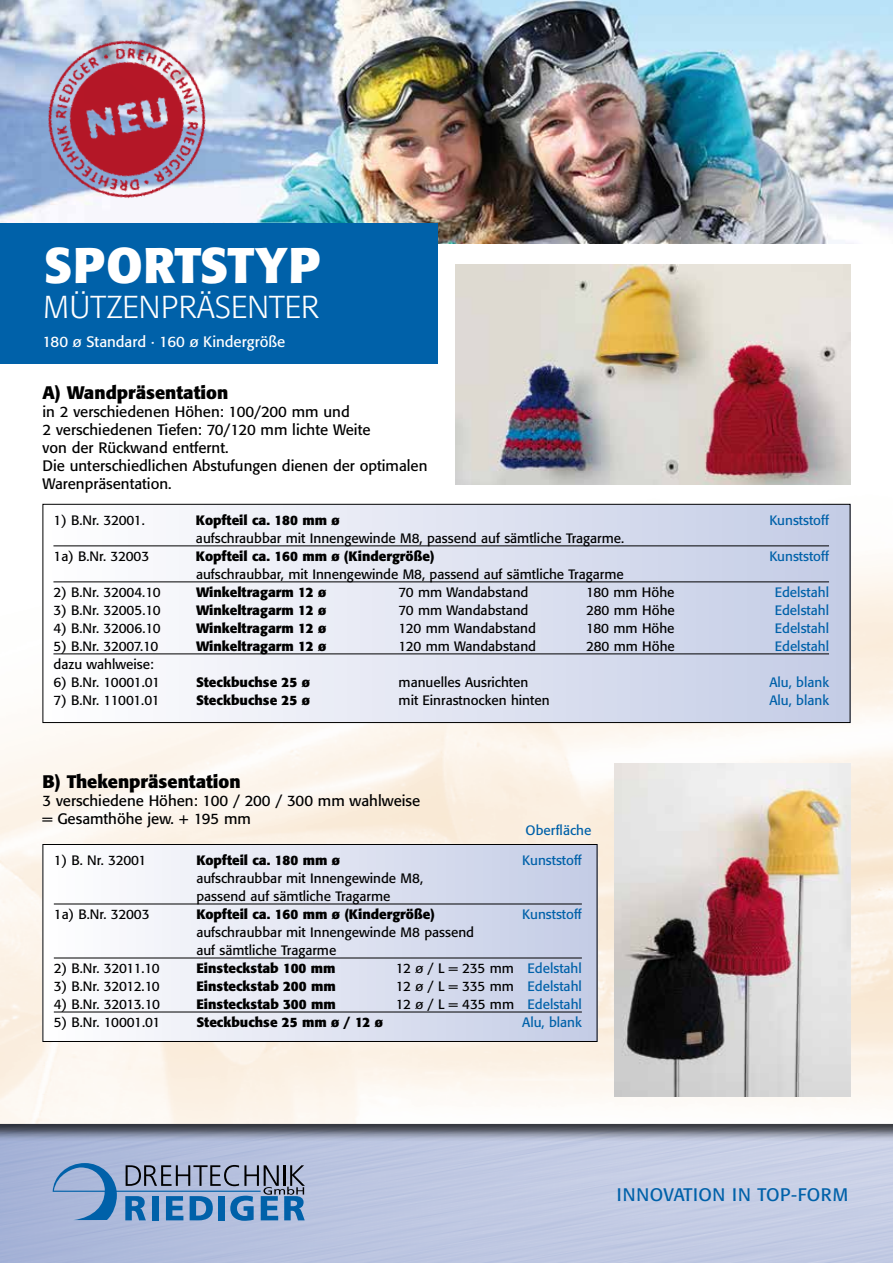
<style>
.page{position:relative;width:893px;height:1263px;background:#fff}
.page>*{position:absolute;margin:0;border:0;box-sizing:border-box;transform-origin:0 0}
.t1{font:700 49.5px "Formata";letter-spacing:.02em;color:#fff}
.t2{font:300 31.35px "Formata";color:#fff}
.t3{font:700 18px "Formata";color:#000}
.t4{font:18px "Formata";letter-spacing:.01em;color:#0061a9}
.t5{font:15px/18px "Formata";color:#000}
.t6{font:15px "Formata";color:#fff}
.t7{font:13.5px/18px "Formata";color:#000}
.t8{font:700 13.5px "Formata";color:#000}
.t9{font:13.5px "Formata";color:#0061a9}
.t10{font:13.5px "Formata";letter-spacing:-.03em;color:#000}
.t11{font:13.5px "Formata";letter-spacing:-.02em;color:#000}
.t12{font:13.5px "Formata";letter-spacing:-.04em;color:#000}
.s1{color:#0061a9}
</style>
<div class="page">
<img style="left:0;top:247px;width:893px;height:876px">
<img style="left:456px;top:265px;width:394px;height:220px">
<img style="left:615px;top:764px;width:235px;height:333px">
<img style="left:0;top:0;width:893px;height:244px">
<img style="left:21px;top:13px;width:213px;height:210px">
<div style="left:0;top:223px;width:437px;height:141px;background:#0061a9"></div>
<div style="left:43px;top:504px;width:807px;height:218px;background:linear-gradient(to right,#fdfcfc,#c1c9e3)"></div>
<div style="left:43px;top:504px;width:807px;height:219px;border:1px solid #000"></div>
<div style="left:43px;top:844px;width:554px;height:197px;background:linear-gradient(to right,#fff,#c4cce5)"></div>
<div style="left:43px;top:844px;width:554px;height:198px;border:1px solid #000"></div>
<hr style="left:54px;top:904px;width:528px;height:1px;background:#000">
<hr style="left:54px;top:958px;width:528px;height:1px;background:#000">
<hr style="left:54px;top:1012px;width:528px;height:1px;background:#000">
<hr style="left:53px;top:545px;width:776px;height:1px;background:#000">
<hr style="left:53px;top:581px;width:776px;height:1px;background:#000">
<hr style="left:53px;top:653px;width:776px;height:1px;background:#000">
<div style="left:0;top:1123px;width:893px;height:140px;background:#000;opacity:.75"></div>
<svg style="left:53px;top:1163px;width:252px;height:58px;background:#7696bd"></svg>
<h1 class="t1" style="left:43px;top:235px;width:278px">Sportstyp</h1>
<h2 class="t2" style="left:43px;top:288px;width:277px">MÜTZENPRÄSENTER</h2>
<p class="t6" style="left:43px;top:332px;width:244px">180 ø Standard · 160 ø Kindergröße</p>
<h3 class="t3" style="left:43px;top:381px;width:187px">A) Wandpräsentation</h3>
<p class="t5" style="left:43px;top:403px;width:386px">in 2 verschiedenen Höhen: 100/200 mm und<br>2 verschiedenen Tiefen: 70/120 mm lichte Weite<br>von der Rückwand entfernt.<br>Die unterschiedlichen Abstufungen dienen der optimalen Warenpräsentation.</p>
<p class="t7" style="left:53px;top:511px;width:93px">1) B.Nr. 32001.</p>
<p class="t8" style="left:196px;top:511px;width:145px">Kopfteil ca. 180 mm ø</p>
<p class="t9" style="left:769px;top:512px;width:61px">Kunststoff</p>
<p class="t7" style="left:196px;top:529px;width:430px">aufschraubbar mit Innengewinde M8, passend auf sämtliche Tragarme.</p>
<p class="t7" style="left:53px;top:547px;width:97px">1a) B.Nr. 32003</p>
<p class="t8" style="left:196px;top:547px;width:240px">Kopfteil ca. 160 mm ø (Kindergröße)</p>
<p class="t9" style="left:769px;top:548px;width:61px">Kunststoff</p>
<p class="t7" style="left:196px;top:565px;width:429px">aufschraubbar, mit Innengewinde M8, passend auf sämtliche Tragarme</p>
<p class="t7" style="left:53px;top:583px;width:109px">2) B.Nr. 32004.10</p>
<p class="t8" style="left:196px;top:583px;width:132px">Winkeltragarm 12 ø</p>
<p class="t7" style="left:398px;top:583px;width:131px">70 mm Wandabstand</p>
<p class="t7" style="left:586px;top:583px;width:90px">180 mm Höhe</p>
<p class="t9" style="left:775px;top:584px;width:56px">Edelstahl</p>
<p class="t7" style="left:53px;top:601px;width:109px">3) B.Nr. 32005.10</p>
<p class="t8" style="left:196px;top:601px;width:132px">Winkeltragarm 12 ø</p>
<p class="t7" style="left:399px;top:601px;width:131px">70 mm Wandabstand</p>
<p class="t7" style="left:586px;top:601px;width:90px">280 mm Höhe</p>
<p class="t9" style="left:775px;top:602px;width:56px">Edelstahl</p>
<p class="t7" style="left:54px;top:619px;width:109px">4) B.Nr. 32006.10</p>
<p class="t8" style="left:196px;top:619px;width:132px">Winkeltragarm 12 ø</p>
<p class="t7" style="left:399px;top:619px;width:139px">120 mm Wandabstand</p>
<p class="t7" style="left:586px;top:619px;width:90px">180 mm Höhe</p>
<p class="t9" style="left:775px;top:620px;width:56px">Edelstahl</p>
<p class="t11" style="left:54px;top:638px;width:106px">5) B.Nr. 32007.10</p>
<p class="t8" style="left:196px;top:637px;width:132px">Winkeltragarm 12 ø</p>
<p class="t7" style="left:399px;top:637px;width:139px">120 mm Wandabstand</p>
<p class="t7" style="left:586px;top:637px;width:90px">280 mm Höhe</p>
<p class="t9" style="left:775px;top:638px;width:56px">Edelstahl</p>
<p class="t7" style="left:54px;top:655px;width:102px">dazu wahlweise:</p>
<p class="t11" style="left:54px;top:674px;width:108px">6) B.Nr. 10001.01</p>
<p class="t8" style="left:196px;top:673px;width:115px">Steckbuchse 25 ø</p>
<p class="t7" style="left:399px;top:673px;width:131px">manuelles Ausrichten</p>
<p class="t9" style="left:769px;top:674px;width:61px">Alu, blank</p>
<p class="t12" style="left:54px;top:692px;width:107px">7) B.Nr. 11001.01</p>
<p class="t8" style="left:196px;top:691px;width:115px">Steckbuchse 25 ø</p>
<p class="t7" style="left:399px;top:691px;width:152px">mit Einrastnocken hinten</p>
<p class="t9" style="left:769px;top:692px;width:61px">Alu, blank</p>
<h3 class="t3" style="left:43px;top:770px;width:200px">B) Thekenpräsentation</h3>
<p class="t5" style="left:43px;top:791px;width:379px">3 verschiedene Höhen: 100 / 200 / 300 mm wahlweise = Gesamthöhe jew. + 195 mm</p>
<p class="t7" style="left:54px;top:851px;width:94px">1) B. Nr. 32001</p>
<p class="t8" style="left:196px;top:851px;width:145px">Kopfteil ca. 180 mm ø</p>
<p class="t9" style="left:522px;top:852px;width:61px">Kunststoff</p>
<p class="t7" style="left:196px;top:869px;width:228px">aufschraubbar mit Innengewinde M8, passend auf sämtliche Tragarme</p>
<p class="t7" style="left:54px;top:905px;width:97px">1a) B.Nr. 32003</p>
<p class="t8" style="left:196px;top:905px;width:240px">Kopfteil ca. 160 mm ø (Kindergröße)</p>
<p class="t9" style="left:522px;top:906px;width:61px">Kunststoff</p>
<p class="t7" style="left:196px;top:923px;width:279px">aufschraubbar mit Innengewinde M8 passend auf sämtliche Tragarme</p>
<p class="t10" style="left:54px;top:960px;width:108px">2) B.Nr. 32011.10</p>
<p class="t8" style="left:196px;top:959px;width:141px">Einsteckstab 100 mm</p>
<p class="t7" style="left:396px;top:959px;width:188px">12 ø / L = 235 mm <span class="s1">Edelstahl</span></p>
<p class="t10" style="left:54px;top:978px;width:108px">3) B.Nr. 32012.10</p>
<p class="t8" style="left:196px;top:977px;width:141px">Einsteckstab 200 mm</p>
<p class="t7" style="left:396px;top:977px;width:188px">12 ø / L = 335 mm <span class="s1">Edelstahl</span></p>
<p class="t10" style="left:54px;top:996px;width:108px">4) B.Nr. 32013.10</p>
<p class="t8" style="left:196px;top:995px;width:141px">Einsteckstab 300 mm</p>
<p class="t7" style="left:396px;top:995px;width:188px">12 ø / L = 435 mm <span class="s1">Edelstahl</span></p>
<p class="t11" style="left:54px;top:1014px;width:108px">5) B.Nr. 10001.01</p>
<p class="t8" style="left:196px;top:1013px;width:188px">Steckbuchse 25 mm ø / 12 ø</p>
<p class="t9" style="left:522px;top:1014px;width:61px">Alu, blank</p>
<p class="t9" style="left:526px;top:822px;width:67px">Oberfläche</p>
<h3 class="t4" style="left:617px;top:1183px;width:20px">Inno</h3>
<h3 class="t4" style="left:663px;top:1183px;width:22px">vation</h3>
<h3 class="t4" style="left:732px;top:1183px;width:89px">in To p-Form</h3>
</div>
